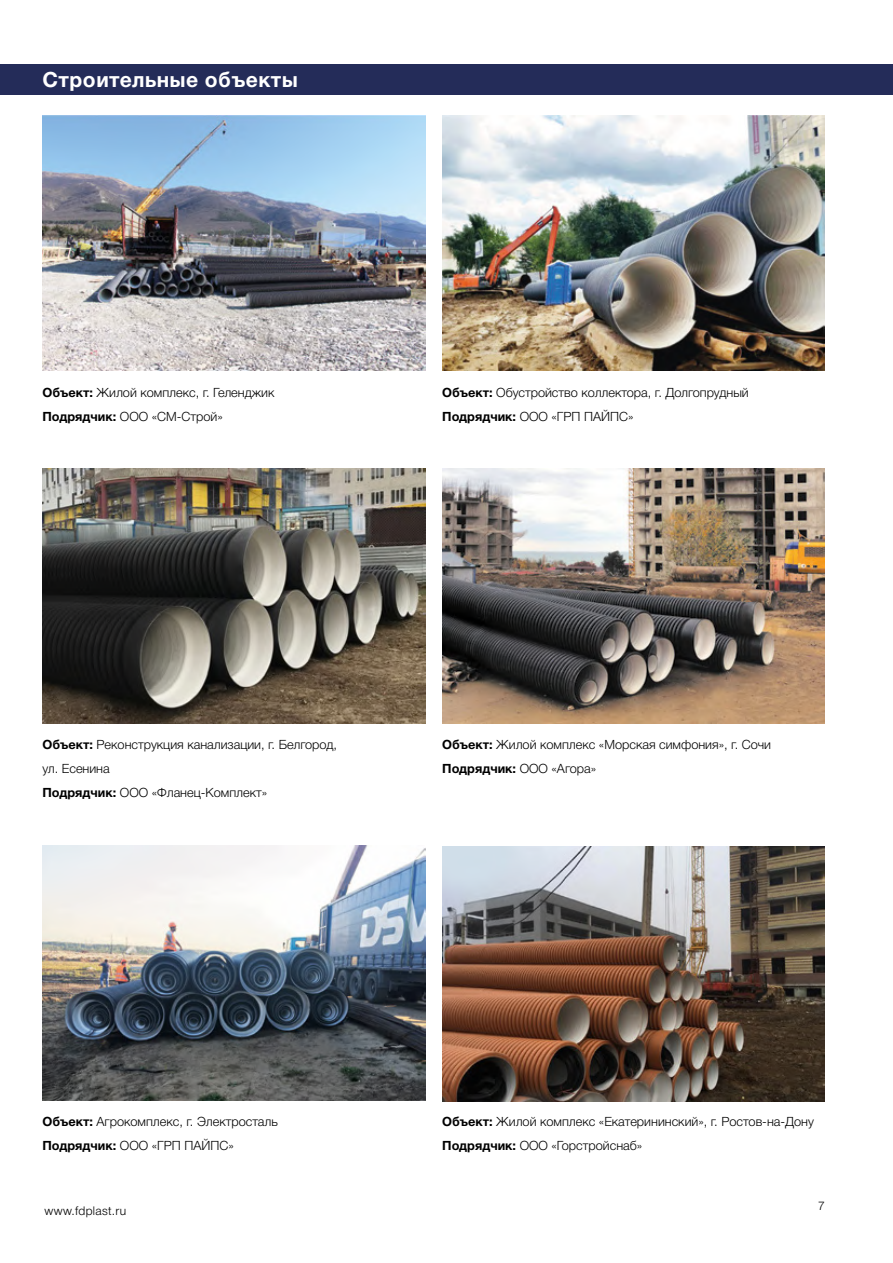
<style>
.page{position:relative;width:893px;height:1263px;background:#fff}
.page>*{position:absolute;margin:0;border:0;box-sizing:border-box;transform-origin:0 0}
.t1{font:700 21px "Helvetica Neue Cyr";letter-spacing:.025em;color:#fff}
.t2{font:300 12.75px/24px "Helvetica Neue Cyr";color:#000}
.t3{font:300 12px "Helvetica Neue Cyr";letter-spacing:.025em;color:#000}
.s1{font-weight:700}
</style>
<div class="page">
<div style="left:0;top:64px;width:893px;height:30px;background:#242c59"></div>
<img style="left:43px;top:115px;width:382px;height:256px">
<img style="left:442px;top:115px;width:383px;height:256px">
<img style="left:43px;top:468px;width:382px;height:255px">
<img style="left:43px;top:845px;width:382px;height:255px">
<img style="left:442px;top:846px;width:383px;height:255px">
<img style="left:442px;top:468px;width:383px;height:255px">
<h1 class="t1" style="left:43px;top:68px;width:257px">Строительные объекты</h1>
<p class="t2" style="left:43px;top:380px;width:233px"><span class="s1">Объект:</span> Жилой комплекс, г. Геленджик<br><span class="s1">Подрядчик:</span> ООО «СМ-Строй»</p>
<p class="t2" style="left:442px;top:380px;width:308px"><span class="s1">Объект:</span> Обустройство коллектора, г. Долгопрудный<br><span class="s1">Подрядчик:</span> ООО «ГРП ПАЙПС»</p>
<p class="t2" style="left:43px;top:733px;width:296px"><span class="s1">Объект:</span> Реконструкция канализации, г. Белгород, ул. Есенина<br><span class="s1">Подрядчик:</span> ООО «Фланец-Комплект»</p>
<p class="t2" style="left:442px;top:733px;width:330px"><span class="s1">Объект:</span> Жилой комплекс «Морская симфония», г. Сочи<br><span class="s1">Подрядчик:</span> ООО «Агора»</p>
<p class="t2" style="left:43px;top:1110px;width:237px"><span class="s1">Объект:</span> Агрокомплекс, г. Электросталь<br><span class="s1">Подрядчик:</span> ООО «ГРП ПАЙПС»</p>
<p class="t2" style="left:442px;top:1110px;width:373px"><span class="s1">Объект:</span> Жилой комплекс «Екатерининский», г. Ростов-на-Дону<br><span class="s1">Подрядчик:</span> ООО «Горстройснаб»</p>
<p class="t3" style="left:45px;top:1204px;width:83px">www.fdplast.ru</p>
<p class="t3" style="left:818px;top:1199px;width:8px">7</p>
</div>
